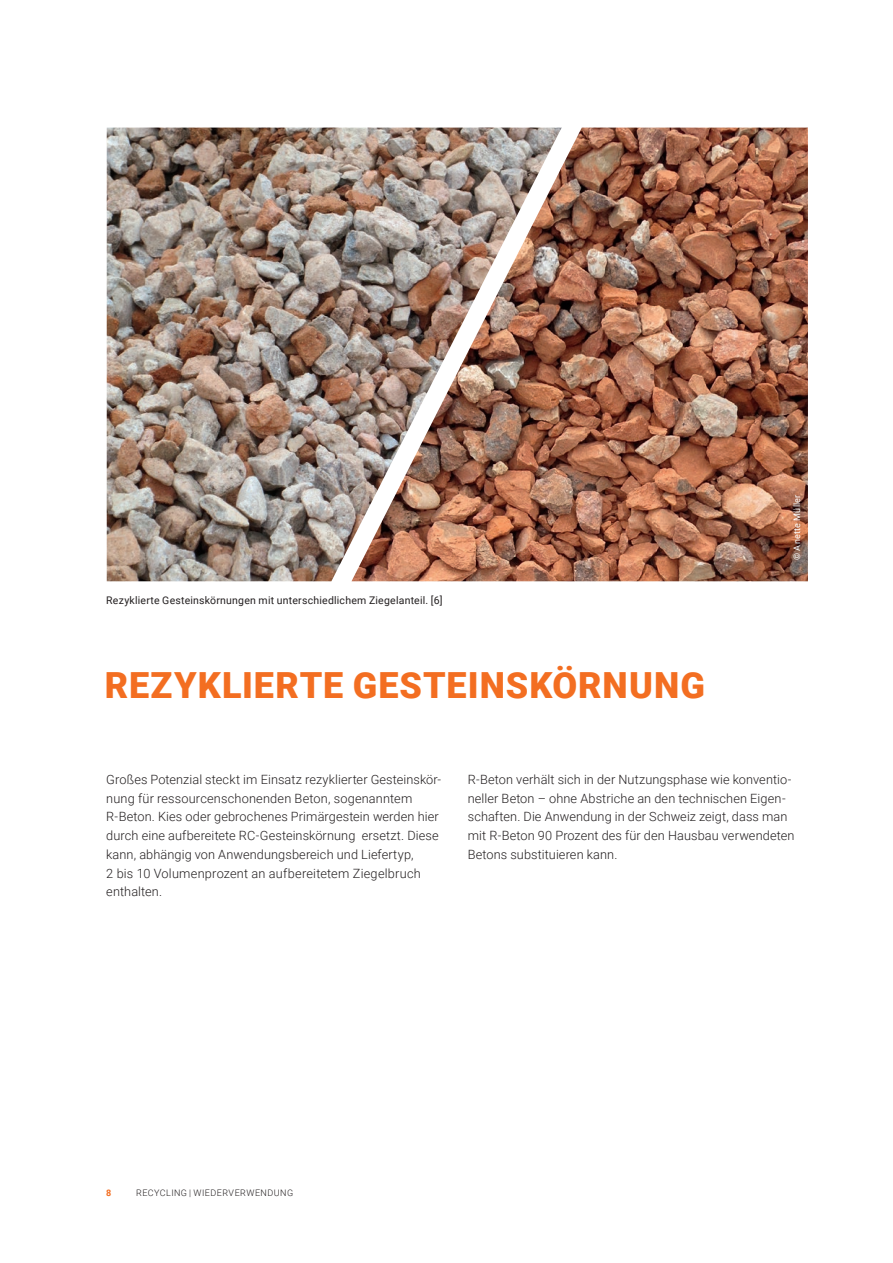
<style>
.page{position:relative;width:893px;height:1263px;background:#fff}
.page>*{position:absolute;margin:0;border:0;box-sizing:border-box;transform-origin:0 0}
.t1{font:900 36px "Roboto";letter-spacing:.025em;color:#f36e21}
.t2{font:300 12.75px/18.8px "Roboto";letter-spacing:.01em;color:#231f20}
.t3{font:10.5px "Roboto";letter-spacing:.02em;color:#231f20}
.t4{font:300 9px "Roboto";letter-spacing:.05em;color:#231f20}
.t5{font:9px "Roboto";letter-spacing:.03em;color:#fff}
.t6{font:700 9px "Roboto";color:#f36e21}
</style>
<div class="page">
<img style="left:107px;top:128px;width:244px;height:453px">
<img style="left:351px;top:128px;width:457px;height:453px">
<p class="t3" style="left:106px;top:593px;width:338px">Rezyklierte Gesteinskörnungen mit unterschiedlichem Ziegelanteil. [6]</p>
<h1 class="t1" style="left:105px;top:660px;width:602px">REZYKLIERTE GESTEINSKÖRNUNG</h1>
<p class="t5" style="left:790px;top:560px;width:67px;rotate:-90deg">© Anette Müller</p>
<p class="t2" style="left:106px;top:769px;width:336px">Großes Potenzial steckt im Einsatz rezyklierter Gesteinskör&shy;nung für ressourcenschonenden Beton, sogenanntem R-Beton. Kies oder gebrochenes Primärgestein werden hier durch eine aufbereitete RC-Gesteinskörnung ersetzt. Diese kann, abhängig von Anwendungsbereich und Liefertyp,<br>2 bis 10 Volumenprozent an aufbereitetem Ziegelbruch enthalten.</p>
<p class="t2" style="left:468px;top:769px;width:328px">R-Beton verhält sich in der Nutzungsphase wie konventio&shy;neller Beton – ohne Abstriche an den technischen Eigen&shy;schaften. Die Anwendung in der Schweiz zeigt, dass man mit R-Beton 90 Prozent des für den Hausbau verwendeten Betons substituieren kann.</p>
<p class="t6" style="left:106px;top:1187px;width:7px">8</p>
<p class="t4" style="left:136px;top:1187px;width:159px">RECYCLING | WIEDERVERWENDUNG</p>
</div>
